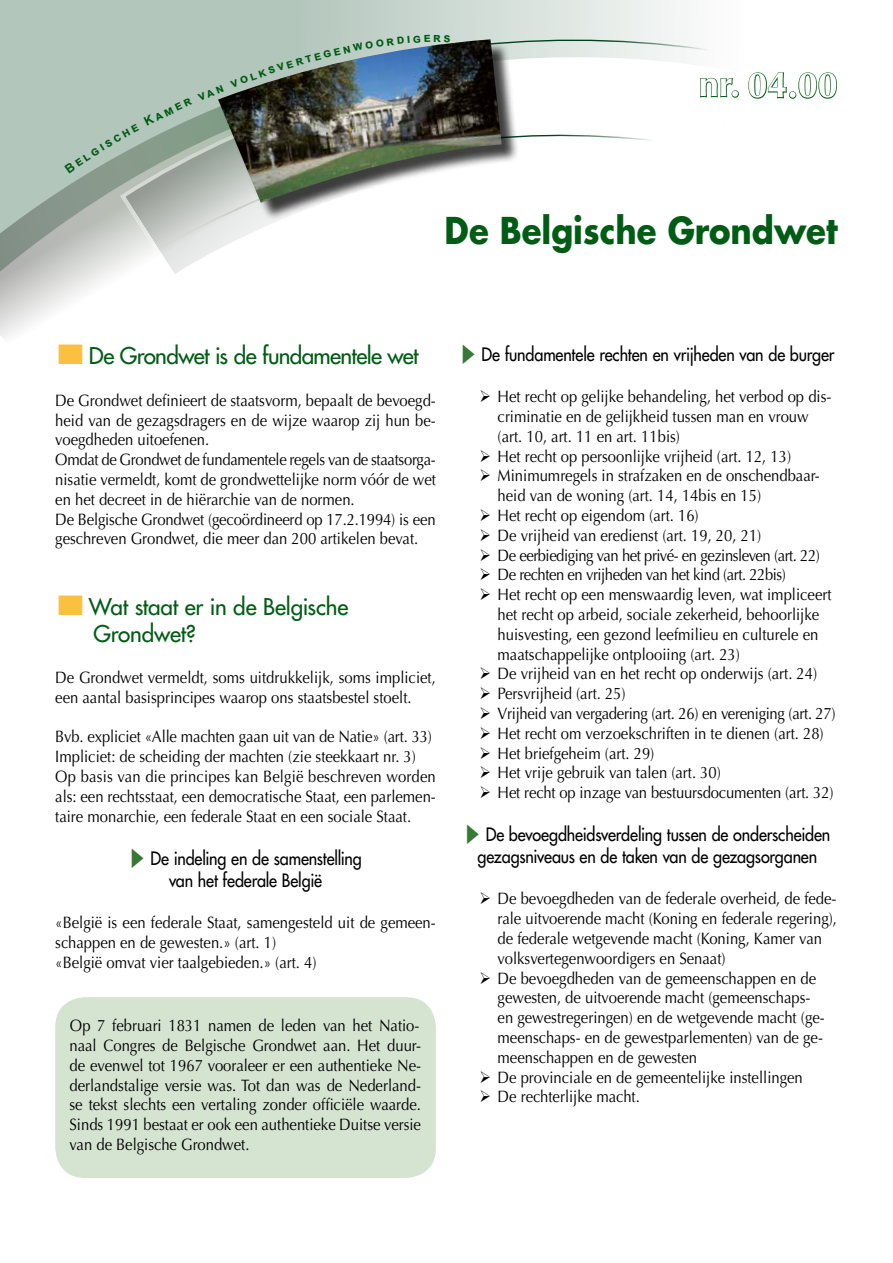
<style>
.page{position:relative;width:893px;height:1263px;background:#fff}
.page>*{position:absolute;margin:0;border:0;box-sizing:border-box;transform-origin:0 0}
.t1{font:700 36px "Futura Std";color:#005c14;scale:.9 1}
.t2{font:700 36px "Optima LT Std";color:#fff}
.t3{font:500 22.5px/27px "Futura Std";letter-spacing:-.025em;color:#005c14}
.t4{font:500 18px/21.6px "Futura Std";letter-spacing:-.01em;color:#000;scale:.9 1}
.t5{font:16.5px/19.8px "Optima LT Std";color:#000;scale:.9 1}
.t6{font:16.5px "Optima LT Std";letter-spacing:-.03em;color:#000;scale:.9 1}
.t7{font:16.5px "Optima LT Std";letter-spacing:-.02em;color:#000;scale:.9 1}
.t8{font:700 12.45px "Arial";color:#005c14}
</style>
<div class="page">
<svg style="left:0;top:0;width:797px;height:100px;fill:#b3c6bc"></svg>
<div style="left:0;top:100px;width:64px;height:45px;background:#b3c6bc"></div>
<svg style="left:0;top:145px;width:118px;height:194px"></svg>
<svg style="left:118px;top:173px;width:159px;height:101px"></svg>
<svg style="left:477px;top:36px;width:263px;height:105px"></svg>
<div style="left:221px;top:42px;width:299px;height:179px;background:#000;opacity:.75"></div>
<img style="left:218px;top:39px;width:284px;height:164px">
<svg style="left:747px;top:72px;width:40px;height:27px"></svg>
<div style="left:789px;top:91px;width:7px;height:8px;border:2px solid #005c14;border-radius:50%"></div>
<svg style="left:798px;top:72px;width:40px;height:27px"></svg>
<div style="left:55px;top:997px;width:381px;height:181px;background:#d5e3d1;border-radius:30px"></div>
<svg style="left:64px;top:85px;width:160px;height:88px;background:#a7b9ae"></svg>
<svg style="left:230px;top:35px;width:200px;height:53px;background:#879fa6"></svg>
<svg style="left:444px;top:34px;width:6px;height:8px"></svg>
<p class="t8" style="left:433px;top:28px;width:9px">R</p>
<h1 class="t2" style="left:699px;top:64px;width:140px">nr. 04.00</h1>
<h1 class="t1" style="left:445px;top:206px;width:438px">De Belgische Grondwet</h1>
<h2 class="t3" style="left:89px;top:343px;width:331px">De Grondwet is de fundamentele wet</h2>
<p class="t5" style="left:55px;top:391px;width:424px">De Grondwet definieert de staatsvorm, bepaalt de bevoegd&shy;heid van de gezagsdra gers en de wijze waarop zij hun be&shy;voegdheden uitoefenen.<br>Omdat de Grondwet de fundamentele regels van de staatsorga&shy;nisatie vermeldt, komt de grondwet telijke norm vóór de wet en het decreet in de hiërarchie van de normen.<br>De Belgische Grondwet (gecoördineerd op 17.2.1994) is een geschreven Grondwet, die meer dan 200 artikelen bevat.</p>
<h2 class="t3" style="left:89px;top:593px;width:261px">Wat staat er in de Belgische<br>Grondwet?</h2>
<p class="t5" style="left:55px;top:668px;width:424px">De Grondwet vermeldt, soms uitdrukkelijk, soms impliciet, een aantal ba sisprin cipes waarop ons staatsbestel stoelt.</p>
<p class="t5" style="left:55px;top:727px;width:424px">Bvb. expliciet «Alle machten gaan uit van de Natie» (art. 33)<br>Impliciet: de scheiding der machten (zie steekkaart nr. 3)<br>Op basis van die principes kan België beschreven worden als: een rechtsstaat, een democratische Staat, een parlemen&shy;taire monarchie, een federale Staat en een sociale Staat.</p>
<p class="t4" style="left:169px;top:847px;width:216px;text-indent:-19px">De indeling en de samenstelling van het federale België</p>
<p class="t5" style="left:55px;top:913px;width:424px">«België is een federale Staat, samengesteld uit de gemeen&shy;schappen en de gewes ten.» (art. 1)<br>«België omvat vier taalgebieden.» (art. 4)</p>
<p class="t5" style="left:70px;top:1016px;width:392px;text-align:justify">Op 7 februari 1831 namen de leden van het Natio&shy;naal Congres de Belgische Grondwet aan. Het duur&shy;de evenwel tot 1967 vooraleer er een authentieke Ne&shy;derlandstalige versie was. Tot dan was de Nederland&shy;se tekst slechts een vertaling zonder officiële waarde.<br>Sinds 1991 bestaat er ook een authentieke Duitse versie van de Belgische Grondwet.</p>
<p class="t4" style="left:481px;top:343px;width:394px">De fundamentele rechten en vrijheden van de burger</p>
<p class="t5" style="left:498px;top:387px;width:372px;text-indent:-18px">➢ Het recht op gelijke behandeling, het verbod op dis&shy;criminatie en de gelijkheid tussen man en vrouw (art. 10, art. 11 en art. 11bis)</p>
<p class="t5" style="left:480px;top:446px;width:348px">➢ Het recht op persoonlijke vrijheid (art. 12, 13)</p>
<p class="t5" style="left:498px;top:466px;width:360px;text-indent:-18px">➢ Minimumregels in strafzaken en de onschendbaar&shy;heid van de woning (art. 14, 14bis en 15)</p>
<p class="t5" style="left:480px;top:506px;width:245px">➢ Het recht op eigendom (art. 16)</p>
<p class="t5" style="left:480px;top:525px;width:315px">➢ De vrijheid van eredienst (art. 19, 20, 21)</p>
<p class="t6" style="left:480px;top:545px;width:380px">➢ De eerbiediging van het privé- en gezinsleven (art. 22)</p>
<p class="t6" style="left:480px;top:565px;width:342px">➢ De rechten en vrijheden van het kind (art. 22bis)</p>
<p class="t5" style="left:498px;top:585px;width:372px;text-indent:-18px">➢ Het recht op een menswaardig leven, wat impliceert het recht op arbeid, sociale zekerheid, behoorlijke huisvesting, een ge zond leefmilieu en culturele en maatschappelijke ont plooiing (art. 23)</p>
<p class="t5" style="left:480px;top:664px;width:377px">➢ De vrijheid van en het recht op onderwijs (art. 24)</p>
<p class="t5" style="left:480px;top:684px;width:164px">➢ Persvrijheid (art. 25)</p>
<p class="t7" style="left:480px;top:704px;width:397px">➢ Vrijheid van vergadering (art. 26) en vereniging (art. 27)</p>
<p class="t5" style="left:480px;top:723px;width:384px">➢ Het recht om verzoekschriften in te dienen (art. 28)</p>
<p class="t5" style="left:480px;top:743px;width:196px">➢ Het briefgeheim (art. 29)</p>
<p class="t5" style="left:480px;top:763px;width:270px">➢ Het vrije gebruik van talen (art. 30)</p>
<p class="t5" style="left:480px;top:783px;width:395px">➢ Het recht op inzage van bestuursdocumenten (art. 32)</p>
<p class="t4" style="left:478px;top:824px;width:393px;text-indent:8px">De bevoegdheidsverdeling tussen de onderscheiden gezagsniveaus en de taken van de gezagsor ganen</p>
<p class="t5" style="left:498px;top:889px;width:379px;text-indent:-18px">➢ De bevoegdheden van de federale overheid, de fede&shy;rale uitvoerende macht (Koning en federale regering), de federale wetgevende macht (Koning, Kamer van volksverte gen woordigers en Senaat)</p>
<p class="t5" style="left:498px;top:968px;width:365px;text-indent:-18px">➢ De bevoegdheden van de gemeenschappen en de gewesten, de uitvoeren de macht (gemeen schaps&shy;en gewestregeringen) en de wetgevende macht (ge&shy;meenschaps- en de gewestpar lementen) van de ge&shy;meenschappen en de gewesten</p>
<p class="t5" style="left:480px;top:1067px;width:361px">➢ De provinciale en de gemeentelijke instellingen</p>
<p class="t5" style="left:480px;top:1087px;width:180px">➢ De rechterlijke macht.</p>
</div>
